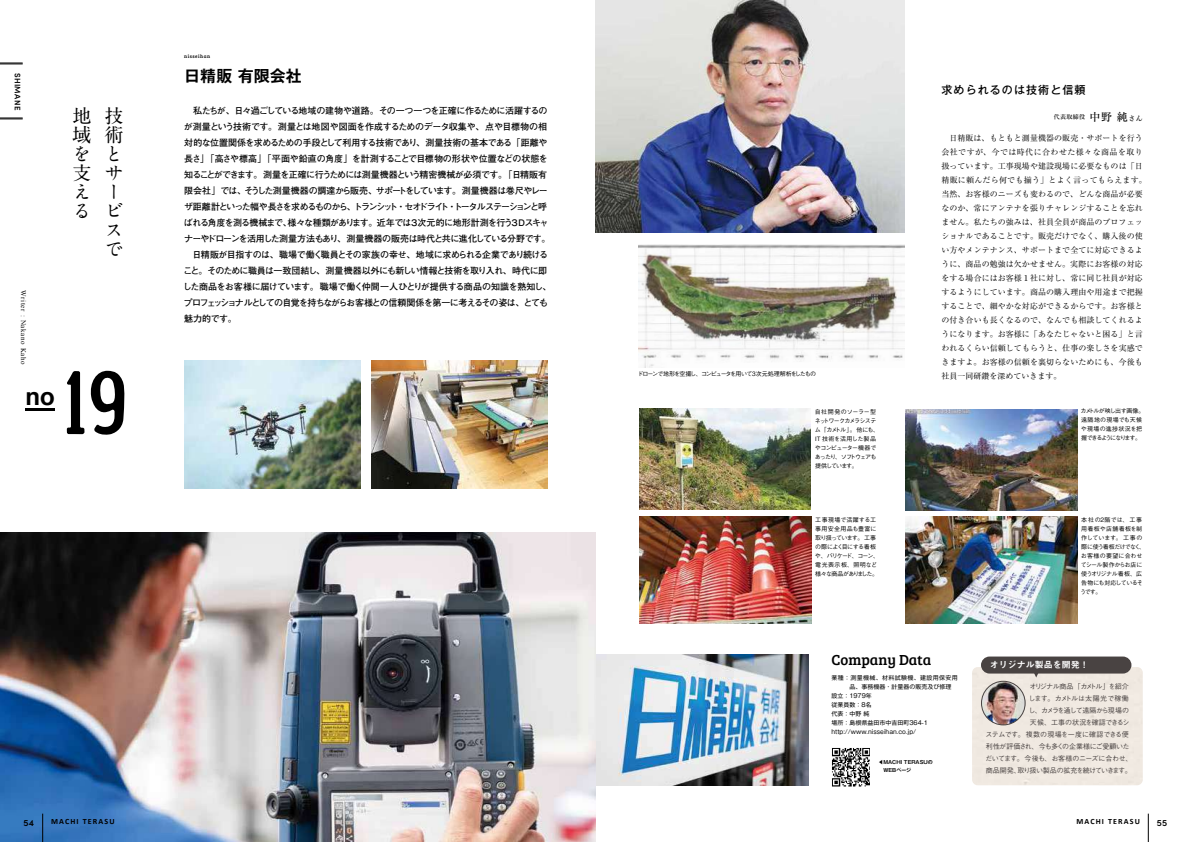
<style>
.page{position:relative;width:1191px;height:842px;background:#fff}
.page>*{position:absolute;margin:0;border:0;box-sizing:border-box;transform-origin:0 0}
.t1{font:90px "Lumberjack";color:#000}
.t2{font:700 24px "Helvetica";color:#000}
.t3{font:700 19px/19px "A1 Mincho Std";color:#000;text-align:justify}
.t4{font:700 16px "Gothic MB101 Pr 6 N De";color:#000}
.t5{font:15px "Bree Serif";color:#000}
.t6{font:500 11px "Gothic MB101 Pr 6 N";letter-spacing:.1em;color:#000}
.t7{font:700 9px "Futo Go B101 Pr 6 N";letter-spacing:-.07em;color:#000}
.t8{font:700 9px "Futo Go B101 Pr 6 N";letter-spacing:-.05em;color:#000}
.t9{font:700 9px "Futo Go B101 Pr 6 N";letter-spacing:-.14em;color:#000}
.t10{font:700 9px "Futo Go B101 Pr 6 N";letter-spacing:-.025em;color:#000}
.t11{font:700 9px "Futo Go B101 Pr 6 N";letter-spacing:-.035em;color:#000}
.t12{font:700 9px "Futo Go B101 Pr 6 N";letter-spacing:-.04em;color:#000}
.t13{font:9px "Midashi Go Pr 6 N MB31";color:#fff}
.t14{font:600 9px "Sofia Pro";color:#000}
.t15{font:8px/14px "Ryumin Pr 6 N";letter-spacing:.005em;color:#000}
.t16{font:700 8px "Calibri";letter-spacing:.14em;color:#000}
.t17{font:600 8px "Sofia Pro";letter-spacing:.05em;color:#000}
.t18{font:500 7px "Gothic BBB Pr 6 N";letter-spacing:-.065em;color:#494342}
.t19{font:500 7px "Gothic BBB Pr 6 N";letter-spacing:-.095em;color:#494342}
.t20{font:500 7px "Gothic BBB Pr 6 N";letter-spacing:-.04em;color:#494342}
.t21{font:7px "Times New Roman";letter-spacing:.095em;color:#000}
.t22{font:500 7px "Gothic BBB Pr 6 N";letter-spacing:-.11em;color:#494342}
.t23{font:500 7px "Gothic BBB Pr 6 N";letter-spacing:-.105em;color:#494342}
.t24{font:500 7px "Gothic BBB Pr 6 N";letter-spacing:-.01em;color:#494342}
.t25{font:500 7px "Gothic BBB Pr 6 N";letter-spacing:-.03em;color:#494342}
.t26{font:500 6px/9px "Gothic BBB Pr 6 N";letter-spacing:-.075em;color:#000}
.t27{font:500 6px/9px "Gothic BBB Pr 6 N";letter-spacing:-.03em;color:#000}
.t28{font:6px "Gothic MB101 Pr 6 N";color:#000}
.t29{font:500 6px/9px "Gothic BBB Pr 6 N";letter-spacing:-.12em;color:#000}
.t30{font:500 6px "Gothic BBB Pr 6 N";letter-spacing:-.145em;color:#000}
.t31{font:6px "Gothic MB101 Pr 6 N";letter-spacing:.055em;color:#000}
.t32{font:600 6px "Yu Min";letter-spacing:.05em;color:#000}
.t33{font:700 5px/8px "Gothic MB101 Pr 6 N De";color:#000}
.t34{font:5px "Bree Serif";letter-spacing:.1em;color:#000}
.s1{font-family:"Ryumin Pr 6 N";font-weight:500;font-size:11px}
.s2{font-size:7px}
</style>
<div class="page">
<img style="left:595px;top:0;width:309px;height:233px">
<img style="left:639px;top:244px;width:265px;height:123px">
<img style="left:595px;top:655px;width:213px;height:130px">
<div style="left:972px;top:667px;width:170px;height:118px;background:#f0e9e1"></div>
<img style="left:981px;top:681px;width:44px;height:44px;border-radius:22px">
<div style="left:981px;top:681px;width:44px;height:44px;border:1px solid #494342;border-radius:50%"></div>
<div style="left:981px;top:656px;width:150px;height:17px;background:#494342;border-radius:9px"></div>
<svg style="left:1033px;top:673px;width:6px;height:4px"></svg>
<img style="left:0;top:533px;width:595px;height:309px">
<img style="left:639px;top:517px;width:172px;height:106px">
<img style="left:832px;top:748px;width:38px;height:38px">
<svg style="left:0;top:63px;width:23px;height:2px"></svg>
<svg style="left:0;top:118px;width:23px;height:2px"></svg>
<img style="left:184px;top:361px;width:176px;height:127px">
<img style="left:371px;top:361px;width:176px;height:127px">
<img style="left:905px;top:409px;width:172px;height:101px">
<img style="left:905px;top:517px;width:172px;height:106px">
<img style="left:639px;top:409px;width:172px;height:101px">
<svg style="left:42px;top:814px;width:1px;height:28px"></svg>
<svg style="left:1148px;top:814px;width:1px;height:28px"></svg>
<hr style="left:26px;top:408px;width:29px;height:3px;background:#000">
<p class="t17" style="left:24px;top:73px;width:39px;rotate:90deg">SHIMANE</p>
<h3 class="t3" style="left:72px;top:104px;width:20px">地域を支える</h3>
<h3 class="t3" style="left:104px;top:104px;width:20px">技術とサービスで</h3>
<p class="t21" style="left:27px;top:290px;width:76px;rotate:90deg">Writer : Nakano Kaho</p>
<h2 class="t2" style="left:26px;top:387px;width:31px">no</h2>
<h1 class="t1" style="left:63px;top:347px;width:67px">19</h1>
<p class="t34" style="left:184px;top:53px;width:27px">nisseihan</p>
<h3 class="t4" style="left:184px;top:63px;width:119px">日精販 有限会社</h3>
<p class="t7" style="left:193px;top:103px;width:356px">私たちが、日々過ごしている地域の建物や道路。その一つ一つを正確に作るために活躍するの</p>
<p class="t12" style="left:184px;top:119px;width:365px">が測量という技術です。測量とは地図や図面を作成するためのデータ収集や、点や目標物の相</p>
<p class="t8" style="left:184px;top:135px;width:365px">対的な位置関係を求めるための手段として利用する技術であり、測量技術の基本である「距離や</p>
<p class="t10" style="left:184px;top:151px;width:365px">長さ」「高さや標高」「平面や鉛直の角度」を計測することで目標物の形状や位置などの状態を</p>
<p class="t7" style="left:184px;top:167px;width:364px">知ることができます。測量を正確に行うためには測量機器という精密機械が必須です。「日精販有</p>
<p class="t7" style="left:184px;top:183px;width:365px">限会社」では、そうした測量機器の調達から販売、サポートをしています。測量機器は巻尺やレー</p>
<p class="t9" style="left:184px;top:199px;width:365px">ザ距離計といった幅や長さを求めるものから、トランシット・セオドライト・トータルステーションと呼</p>
<p class="t7" style="left:184px;top:215px;width:366px">ばれる角度を測る機械まで、様々な種類があります。近年では３次元的に地形計測を行う３Ｄスキャ</p>
<p class="t7" style="left:184px;top:231px;width:368px">ナーやドローンを活用した測量方法もあり、測量機器の販売は時代と共に進化している分野です。</p>
<p class="t8" style="left:192px;top:247px;width:357px">日精販が目指すのは、職場で働く職員とその家族の幸せ、地域に求められる企業であり続ける</p>
<p class="t7" style="left:183px;top:263px;width:365px">こと。そのために職員は一致団結し、測量機器以外にも新しい情報と技術を取り入れ、時代に即</p>
<p class="t11" style="left:183px;top:279px;width:370px">した商品をお客様に届けています。職場で働く仲間一人ひとりが提供する商品の知識を熟知し、</p>
<p class="t7" style="left:184px;top:295px;width:365px">プロフェッショナルとしての自覚を持ちながらお客様との信頼関係を第一に考えるその姿は、とても</p>
<p class="t7" style="left:184px;top:311px;width:54px">魅力的です。</p>
<p class="t30" style="left:637px;top:369px;width:180px">ドローンで地形を空撮し、コンピュータを用いて３次元処理解析をしたもの</p>
<p class="t29" style="left:814px;top:407px;width:66px">自社開発のソーラー型ネットワークカメラシステム「カメトル」。他にも、<br>IT 技術を活用した製品やコンピューター機器であったり、ソフトウェアも提供しています。</p>
<p class="t26" style="left:815px;top:515px;width:66px">工事現場で活躍する工事用安全用品も豊富に取り扱っています。工事の際によく目にする看板や、バリケード、コーン、電光表示板、照明など様々な商品がありました。</p>
<h3 class="t6" style="left:941px;top:80px;width:146px">求められるのは技術と信頼</h3>
<p class="t15" style="left:941px;top:130px;width:207px;text-indent:8px">日精販は、もともと測量機器の販売・サポートを行う会社ですが、今では時代に合わせた様々な商品を取り扱っています。工事現場や建設現場に必要なものは「日精販に頼んだら何でも揃う」とよく言ってもらえます。当然、お客様のニーズも変わるので、どんな商品が必要なのか、常にアンテナを張りチャレンジすることを忘れません。私たちの強みは、社員全員が商品のプロフェッショナルであることです。販売だけでなく、購入後の使い方やメンテナンス、サポートまで全てに対応できるように、商品の勉強は欠かせません。実際にお客様の対応をする場合にはお客様１社に対し、常に同じ社員が対応するようにしています。商品の購入理由や用途まで把握することで、細やかな対応ができるからです。お客様との付き合いも長くなるので、なんでも相談してくれるようになります。お客様に「あなたじゃないと困る」と言われるくらい信頼してもらうと、仕事の楽しさを実感できますよ。お客様の信頼を裏切らないためにも、今後も社員一同研鑽を深めていきます。</p>
<p class="t32" style="left:1053px;top:113px;width:90px">代表取締役 <span class="s1">中野 純</span><span class="s2">さん</span></p>
<p class="t26" style="left:1080px;top:406px;width:65px">カメトルが映し出す画像。遠隔地の現場でも天候や現場の進捗状況を把握できるようになります。</p>
<p class="t27" style="left:1080px;top:515px;width:67px">本社の2階では、工事用看板や店舗看板を制作しています。工事の際に使う看板だけでなく、お客様の要望に合わせてシール製作からお店に使うオリジナル看板、広告物にも対応しているそうです。</p>
<h3 class="t5" style="left:831px;top:649px;width:101px">Company Data</h3>
<p class="t13" style="left:989px;top:658px;width:100px">オリジナル製品を開発！</p>
<p class="t31" style="left:831px;top:673px;width:128px">業種：測量機械、材料試験機、建設用保安用</p>
<p class="t28" style="left:849px;top:682px;width:103px">品、事務機器・計量器の販売及び修理</p>
<p class="t28" style="left:831px;top:691px;width:42px">設立：1979年</p>
<p class="t28" style="left:831px;top:700px;width:42px">従業員数：8名</p>
<p class="t28" style="left:831px;top:709px;width:39px">代表：中野 純</p>
<p class="t28" style="left:831px;top:718px;width:98px">場所：島根県益田市中吉田町364-1</p>
<p class="t28" style="left:831px;top:727px;width:86px">http://www.nisseihan.co.jp/</p>
<p class="t33" style="left:878px;top:758px;width:56px">◀MACHI TERASUの　WEBページ</p>
<p class="t22" style="left:1029px;top:680px;width:101px">オリジナル商品「カメトル」を紹介</p>
<p class="t24" style="left:1028px;top:692px;width:102px">します。カメトルは太陽光で稼働</p>
<p class="t23" style="left:1028px;top:704px;width:102px">し、カメラを通して遠隔から現場の</p>
<p class="t25" style="left:1030px;top:716px;width:101px">天候、工事の状況を確認できるシ</p>
<p class="t20" style="left:985px;top:728px;width:145px">ステムです。複数の現場を一度に確認できる便</p>
<p class="t18" style="left:986px;top:740px;width:145px">利性が評価され、今も多くの企業様にご愛顧いた</p>
<p class="t18" style="left:985px;top:752px;width:148px">だいてます。今後も、お客様のニーズに合わせ、</p>
<p class="t19" style="left:986px;top:764px;width:147px">商品開発、取り扱い製品の拡充を続けていきます。</p>
<p class="t14" style="left:24px;top:815px;width:12px">54</p>
<p class="t16" style="left:51px;top:817px;width:65px">MACHI TERASU</p>
<p class="t16" style="left:1076px;top:817px;width:65px">MACHI TERASU</p>
<p class="t14" style="left:1157px;top:815px;width:12px">55</p>
</div>
